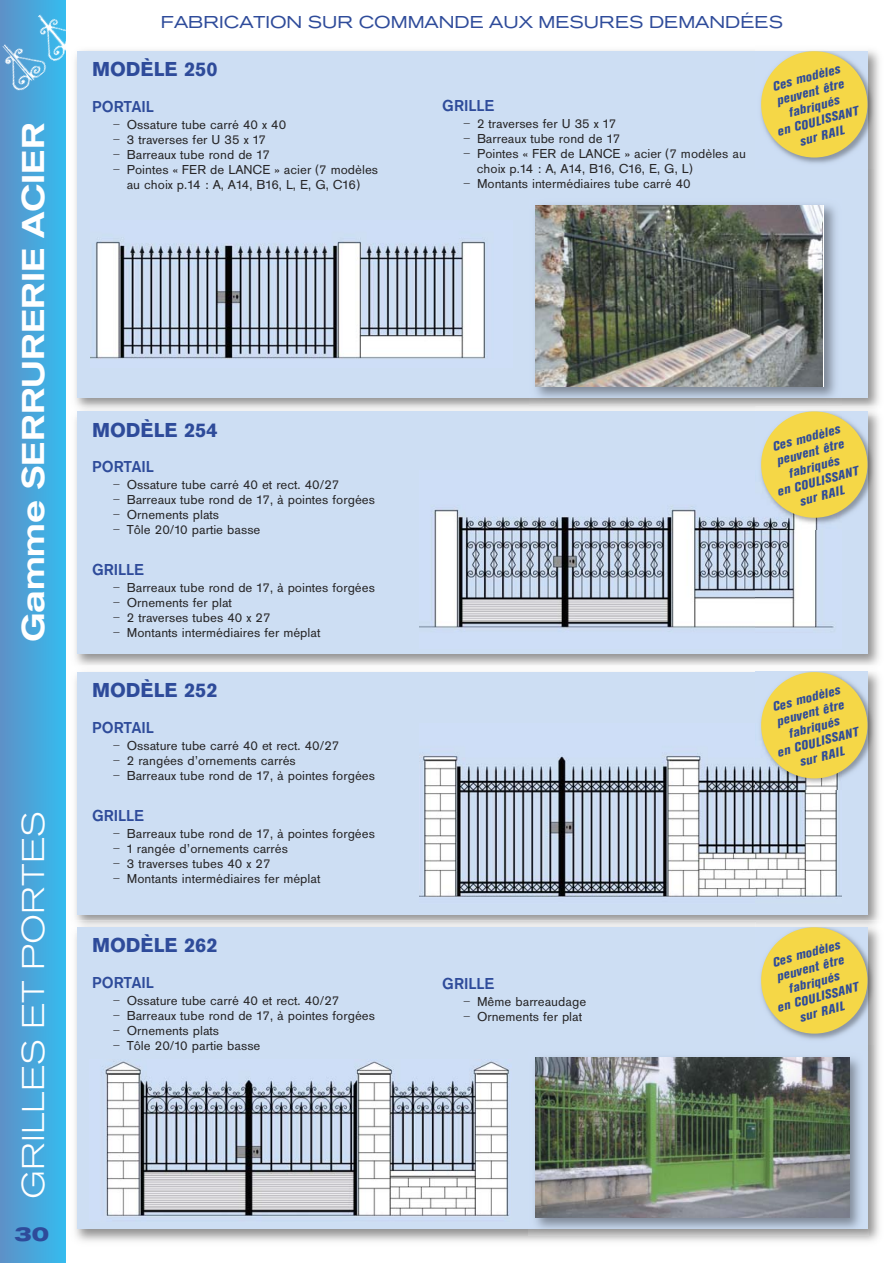
<style>
.page{position:relative;width:893px;height:1263px;background:#fff}
.page>*{position:absolute;margin:0;border:0;box-sizing:border-box;transform-origin:0 0}
.t1{font:33px "Agrotesk Medium Extend";color:#fff;scale:.95 1}
.t2{font:33px "Agrotesk Light Extend";color:#fff}
.t3{font:700 21px "Agrotesk";color:#2e4b9a}
.t4{font:21px "Agrotesk Bold Extend";color:#2e4b9a}
.t5{font:18px "Agrotesk Regular Extend";color:#2e4b9a}
.t6{font:500 16.5px "Agrotesk";color:#2e4b9a}
.t7{font:13.5px/15px "Agrotesk";color:#272627;text-align:center}
.t8{font:italic 13.5px/15px "Agrotesk Super";color:#2e4b9a;text-align:center}
</style>
<div class="page">
<div style="left:0;top:0;width:66px;height:1263px;background:linear-gradient(to right,#5e91c7,#35bbee)"></div>
<img style="left:0;top:2px;width:66px;height:93px">
<img style="left:75px;top:50px;width:804px;height:1192px">
<div style="left:77px;top:51px;width:790px;height:347px;background:#cddef3"></div>
<img style="left:90px;top:241px;width:395px;height:118px">
<img style="left:529px;top:204px;width:312px;height:202px">
<img style="left:536px;top:206px;width:287px;height:181px">
<img style="left:756px;top:50px;width:123px;height:119px">
<div style="left:761px;top:51px;width:106px;height:107px;background:#f5d747;border-radius:50%"></div>
<div style="left:77px;top:411px;width:790px;height:243px;background:#cddef3"></div>
<img style="left:420px;top:506px;width:336px;height:123px">
<img style="left:756px;top:529px;width:78px;height:99px">
<img style="left:867px;top:416px;width:12px;height:113px">
<img style="left:756px;top:406px;width:123px;height:10px">
<img style="left:756px;top:411px;width:111px;height:118px">
<div style="left:761px;top:411px;width:106px;height:107px;background:#f5d747;border-radius:50%"></div>
<div style="left:77px;top:672px;width:790px;height:242px;background:#cddef3"></div>
<img style="left:420px;top:756px;width:336px;height:141px">
<img style="left:756px;top:790px;width:86px;height:108px">
<img style="left:756px;top:667px;width:123px;height:123px">
<div style="left:761px;top:672px;width:106px;height:106px;background:#f5d747;border-radius:50%"></div>
<div style="left:77px;top:927px;width:790px;height:302px;background:#cddef3"></div>
<img style="left:105px;top:1061px;width:404px;height:156px">
<img style="left:867px;top:933px;width:12px;height:112px">
<img style="left:756px;top:922px;width:123px;height:11px">
<img style="left:756px;top:927px;width:111px;height:113px">
<div style="left:761px;top:927px;width:106px;height:106px;background:#f5d747;border-radius:50%"></div>
<img style="left:528px;top:1051px;width:341px;height:185px">
<img style="left:535px;top:1058px;width:314px;height:159px">
<h1 class="t1" style="left:19px;top:642px;width:549px;rotate:-90deg">Gamme SERRURERIE ACIER</h1>
<h1 class="t2" style="left:22px;top:1199px;width:390px;rotate:-90deg">GRILLES ET PORTES</h1>
<h2 class="t4" style="left:15px;top:1225px;width:36px">30</h2>
<h3 class="t5" style="left:161px;top:16px;width:624px">FABRICATION SUR COMMANDE AUX MESURES DEMANDÉES</h3>
<h2 class="t3" style="left:92px;top:62px;width:127px">MODÈLE 250</h2>
<p class="t6" style="left:92px;top:100px;width:63px">PORTAIL</p>
<p class="t7" style="left:113px;top:118px;width:174px">– Ossature tube carré 40 x 40</p>
<p class="t7" style="left:113px;top:133px;width:154px">– 3 traverses fer U 35 x 17</p>
<p class="t7" style="left:113px;top:148px;width:158px">– Barreaux tube rond de 17</p>
<p class="t7" style="left:113px;top:163px;width:266px">– Pointes « FER de LANCE » acier (7 modèles au choix p.14 : A, A14, B16, L, E, G, C16)</p>
<p class="t6" style="left:442px;top:99px;width:54px">GRILLE</p>
<p class="t7" style="left:463px;top:117px;width:154px">– 2 traverses fer U 35 x 17</p>
<p class="t7" style="left:463px;top:132px;width:158px">– Barreaux tube rond de 17</p>
<p class="t7" style="left:477px;top:147px;width:270px;text-align:left;text-indent:-13px">– Pointes « FER de LANCE » acier (7 modèles au choix p.14 : A, A14, B16, C16, E, G, L)</p>
<p class="t7" style="left:463px;top:177px;width:229px">– Montants intermédiaires tube carré 40</p>
<p class="t8" style="left:765px;top:82px;width:85px;rotate:-15deg">Ces modèles peuvent être fabriqués<br>en COULISSANT sur RAIL</p>
<h2 class="t3" style="left:92px;top:422px;width:127px">MODÈLE 254</h2>
<p class="t6" style="left:92px;top:460px;width:63px">PORTAIL</p>
<p class="t7" style="left:113px;top:479px;width:228px">– Ossature tube carré 40 et rect. 40/27</p>
<p class="t7" style="left:113px;top:494px;width:263px">– Barreaux tube rond de 17, à pointes forgées</p>
<p class="t7" style="left:113px;top:509px;width:107px">– Ornements plats</p>
<p class="t7" style="left:113px;top:524px;width:149px">– Tôle 20/10 partie basse</p>
<p class="t6" style="left:92px;top:563px;width:54px">GRILLE</p>
<p class="t7" style="left:113px;top:581px;width:263px">– Barreaux tube rond de 17, à pointes forgées</p>
<p class="t7" style="left:113px;top:596px;width:120px">– Ornements fer plat</p>
<p class="t7" style="left:113px;top:611px;width:159px">– 2 traverses tubes 40 x 27</p>
<p class="t7" style="left:113px;top:626px;width:209px">– Montants intermédiaires fer méplat</p>
<h2 class="t3" style="left:92px;top:683px;width:127px">MODÈLE 252</h2>
<p class="t6" style="left:92px;top:721px;width:63px">PORTAIL</p>
<p class="t7" style="left:113px;top:739px;width:228px">– Ossature tube carré 40 et rect. 40/27</p>
<p class="t7" style="left:113px;top:754px;width:184px">– 2 rangées d’ornements carrés</p>
<p class="t7" style="left:113px;top:769px;width:263px">– Barreaux tube rond de 17, à pointes forgées</p>
<p class="t6" style="left:92px;top:809px;width:54px">GRILLE</p>
<p class="t7" style="left:113px;top:827px;width:263px">– Barreaux tube rond de 17, à pointes forgées</p>
<p class="t7" style="left:113px;top:842px;width:176px">– 1 rangée d’ornements carrés</p>
<p class="t7" style="left:113px;top:857px;width:159px">– 3 traverses tubes 40 x 27</p>
<p class="t7" style="left:113px;top:872px;width:209px">– Montants intermédiaires fer méplat</p>
<h2 class="t3" style="left:92px;top:938px;width:127px">MODÈLE 262</h2>
<p class="t6" style="left:92px;top:976px;width:63px">PORTAIL</p>
<p class="t7" style="left:113px;top:994px;width:228px">– Ossature tube carré 40 et rect. 40/27</p>
<p class="t7" style="left:113px;top:1009px;width:263px">– Barreaux tube rond de 17, à pointes forgées</p>
<p class="t7" style="left:113px;top:1024px;width:107px">– Ornements plats</p>
<p class="t7" style="left:113px;top:1039px;width:149px">– Tôle 20/10 partie basse</p>
<p class="t6" style="left:442px;top:977px;width:54px">GRILLE</p>
<p class="t7" style="left:463px;top:996px;width:124px">– Même barreaudage</p>
<p class="t7" style="left:463px;top:1011px;width:120px">– Ornements fer plat</p>
<p class="t8" style="left:765px;top:443px;width:85px;rotate:-15deg">Ces modèles peuvent être fabriqués<br>en COULISSANT sur RAIL</p>
<p class="t8" style="left:765px;top:703px;width:85px;rotate:-15deg">Ces modèles peuvent être fabriqués<br>en COULISSANT sur RAIL</p>
<p class="t8" style="left:765px;top:958px;width:85px;rotate:-15deg">Ces modèles peuvent être fabriqués<br>en COULISSANT sur RAIL</p>
</div>
